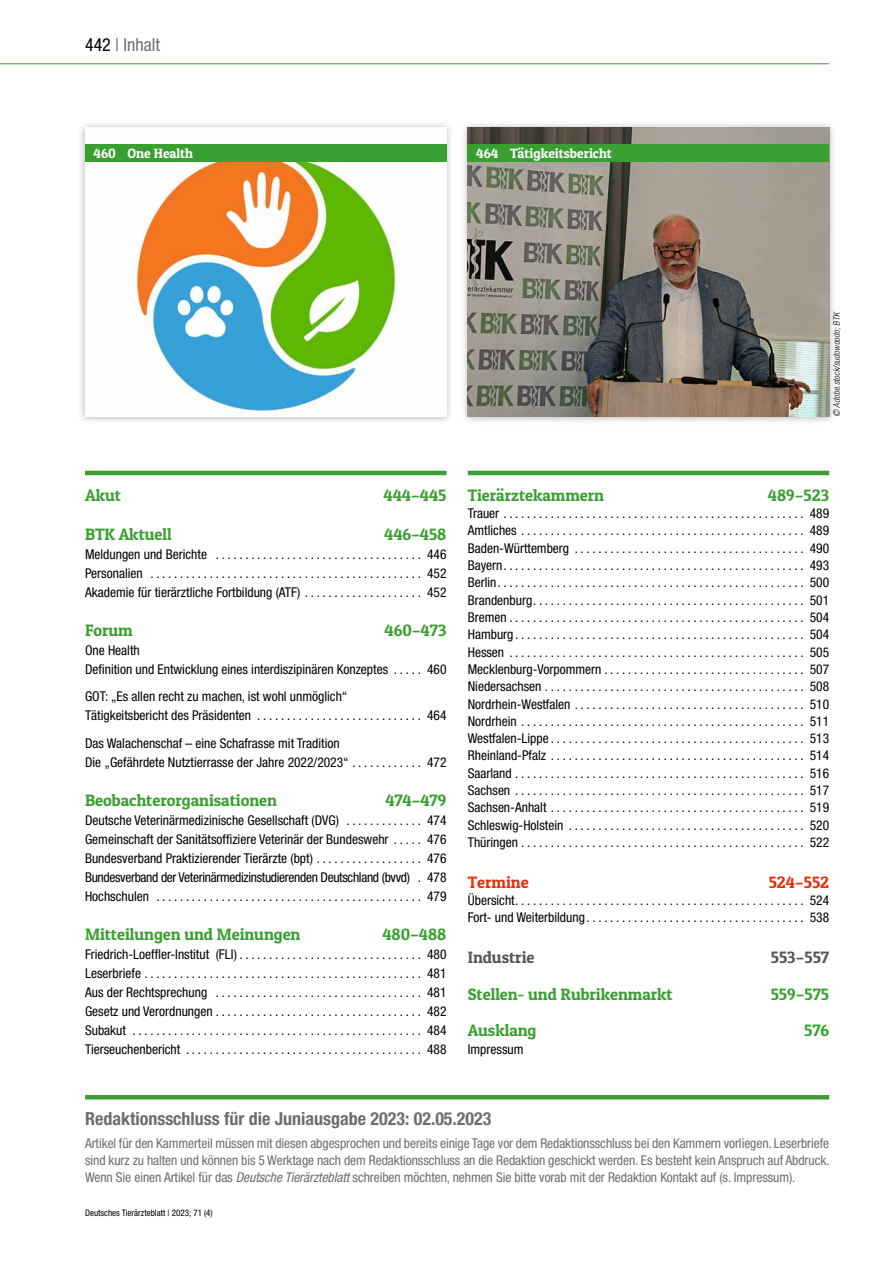
<style>
.page{position:relative;width:893px;height:1263px;background:#fff}
.page>*{position:absolute;margin:0;border:0;box-sizing:border-box;transform-origin:0 0}
.t1{font:700 condensed 18px "Helvetica Neue LT Std";color:#6e6e6e}
.t2{font:condensed 18px "Helvetica Neue LT Std";color:#6e6e6e}
.t3{font:16.5px "Patua One";color:#3a9f31}
.t4{font:16.5px "Patua One";color:#565655}
.t5{font:16.5px "Patua One";color:#e63009}
.t6{font:condensed 13.5px/17.2px "Helvetica Neue LT Std";color:#000;text-align:justify}
.t7{font:condensed 13.5px/17px "Helvetica Neue LT Std";letter-spacing:-.005em;color:#6e6e6e;text-align:justify}
.t8{font:13.5px "Patua One";color:#fff}
.t9{font:condensed 9px "Helvetica Neue LT Std";color:#000}
.t10{font:italic 300 condensed 9px "Helvetica Neue LT Std";color:#000}
.s1{color:#000}
.s2{font-style:italic}
</style>
<div class="page">
<hr style="left:0;top:63px;width:829px;height:1px;background:#3a9f31">
<div style="left:460px;top:120px;width:377px;height:305px;background:#000;opacity:.3"></div>
<img style="left:468px;top:128px;width:361px;height:289px">
<div style="left:468px;top:145px;width:361px;height:17px;background:#3a9f31"></div>
<div style="left:77px;top:120px;width:377px;height:304px;background:#000;opacity:.3"></div>
<img style="left:85px;top:128px;width:361px;height:289px">
<div style="left:85px;top:145px;width:361px;height:17px;background:#3a9f31"></div>
<hr style="left:85px;top:471px;width:361px;height:4px;background:#3a9f31">
<hr style="left:468px;top:471px;width:361px;height:4px;background:#3a9f31">
<hr style="left:85px;top:1095px;width:744px;height:4px;background:#3a9f31">
<h1 class="t2" style="left:85px;top:34px;width:77px"><span class="s1">442</span> | Inhalt</h1>
<p class="t8" style="left:94px;top:145px;width:101px">460 One Health</p>
<p class="t8" style="left:476px;top:145px;width:137px">464 Tätigkeitsbericht</p>
<p class="t10" style="left:831px;top:417px;width:107px;rotate:-90deg">© Adobe.stock/sudowoodo; BTK</p>
<p class="t3" style="left:85px;top:485px;width:37px">Akut</p>
<p class="t3" style="left:384px;top:485px;width:64px">444–445</p>
<p class="t3" style="left:85px;top:524px;width:88px">BTK Aktuell</p>
<p class="t3" style="left:384px;top:524px;width:64px">446–458</p>
<p class="t6" style="left:85px;top:544px;width:363px;line-height:19px">Meldungen und Berichte ................................... 446<br>Personalien .............................................. 452<br>Akademie für tierärztliche Fortbildung (ATF) . . . . . . . . . . . . . . . . . . . . 452</p>
<p class="t3" style="left:85px;top:620px;width:49px">Forum</p>
<p class="t3" style="left:384px;top:620px;width:63px">460–473</p>
<p class="t6" style="left:85px;top:640px;width:363px;line-height:19px">One Health<br>Definition und Entwicklung eines interdiszipinären Konzeptes . . . . . 460</p>
<p class="t6" style="left:85px;top:687px;width:363px;line-height:19px">GOT: „Es allen recht zu machen, ist wohl unmöglich“<br>Tätigkeitsbericht des Präsidenten . . . . . . . . . . . . . . . . . . . . . . . . . . . . 464</p>
<p class="t6" style="left:85px;top:733px;width:363px;line-height:19px">Das Walachenschaf – eine Schafrasse mit Tradition<br>Die „Gefährdete Nutztierrasse der Jahre 2022/2023“ . . . . . . . . . . . . 472</p>
<p class="t3" style="left:85px;top:789px;width:194px">Beobachterorganisationen</p>
<p class="t3" style="left:385px;top:789px;width:63px">474–479</p>
<p class="t6" style="left:85px;top:810px;width:363px;line-height:19px">Deutsche Veterinärmedizinische Gesellschaft (DVG) . . . . . . . . . . . . . 474<br>Gemeinschaft der Sanitätsoffiziere Veterinär der Bundeswehr . . . . . 476<br>Bundesverband Praktizierender Tierärzte (bpt) . . . . . . . . . . . . . . . . . . 476<br>Bundesverband der Veterinärmedizinstudierenden Deutschland (bvvd) . 478<br>Hochschulen ............................................. 479</p>
<p class="t3" style="left:85px;top:923px;width:217px">Mitteilungen und Meinungen</p>
<p class="t3" style="left:382px;top:923px;width:66px">480–488</p>
<p class="t6" style="left:85px;top:944px;width:363px;line-height:19px">Friedrich-Loeffler-Institut (FLI)............................... 480<br>Leserbriefe ............................................... 481<br>Aus der Rechtsprechung ................................... 481<br>Gesetz und Verordnungen................................... 482<br>Subakut ................................................. 484<br>Tierseuchenbericht ........................................ 488</p>
<p class="t3" style="left:468px;top:485px;width:138px">Tierärztekammern</p>
<p class="t3" style="left:768px;top:485px;width:63px">489–523</p>
<p class="t6" style="left:468px;top:505px;width:363px">Trauer................................................... 489<br>Amtliches ................................................ 489<br>Baden-Württemberg ....................................... 490<br>Bayern................................................... 493<br>Berlin.................................................... 500<br>Brandenburg.............................................. 501<br>Bremen.................................................. 504<br>Hamburg................................................. 504<br>Hessen .................................................. 505<br>Mecklenburg-Vorpommern.................................. 507<br>Niedersachsen............................................ 508<br>Nordrhein-Westfalen ....................................... 510<br>Nordrhein ................................................ 511<br>Westfalen-Lippe........................................... 513<br>Rheinland-Pfalz ........................................... 514<br>Saarland................................................. 516<br>Sachsen ................................................. 517<br>Sachsen-Anhalt ........................................... 519<br>Schleswig-Holstein ........................................ 520<br>Thüringen................................................ 522</p>
<p class="t5" style="left:468px;top:872px;width:62px">Termine</p>
<p class="t5" style="left:769px;top:872px;width:62px">524–552</p>
<p class="t6" style="left:468px;top:891px;width:363px">Übersicht................................................. 524<br>Fort- und Weiterbildung..................................... 538</p>
<p class="t4" style="left:468px;top:947px;width:68px">Industrie</p>
<p class="t4" style="left:771px;top:947px;width:60px">553–557</p>
<p class="t3" style="left:468px;top:984px;width:206px">Stellen- und Rubrikenmarkt</p>
<p class="t3" style="left:771px;top:984px;width:60px">559–575</p>
<p class="t3" style="left:468px;top:1020px;width:70px">Ausklang</p>
<p class="t3" style="left:804px;top:1020px;width:26px">576</p>
<p class="t6" style="left:468px;top:1040px;width:57px">Impressum</p>
<h1 class="t1" style="left:85px;top:1107px;width:408px">Redaktionsschluss für die Juniausgabe 2023: 02.05.2023</h1>
<p class="t7" style="left:85px;top:1135px;width:746px">Artikel für den Kammerteil müssen mit diesen abgesprochen und bereits einige Tage vor dem Redaktionsschluss bei den Kammern vorliegen. Leserbriefe sind kurz zu halten und können bis 5 Werktage nach dem Redaktionsschluss an die Redaktion geschickt werden. Es besteht kein Anspruch auf Abdruck.<br>Wenn Sie einen Artikel für das <span class="s2">Deutsche Tierärzteblatt</span> schreiben möchten, nehmen Sie bitte vorab mit der Redaktion Kontakt auf (s. Impressum).</p>
<p class="t9" style="left:85px;top:1208px;width:129px">Deutsches Tierärzteblatt | 2023; 71 (4)</p>
</div>
